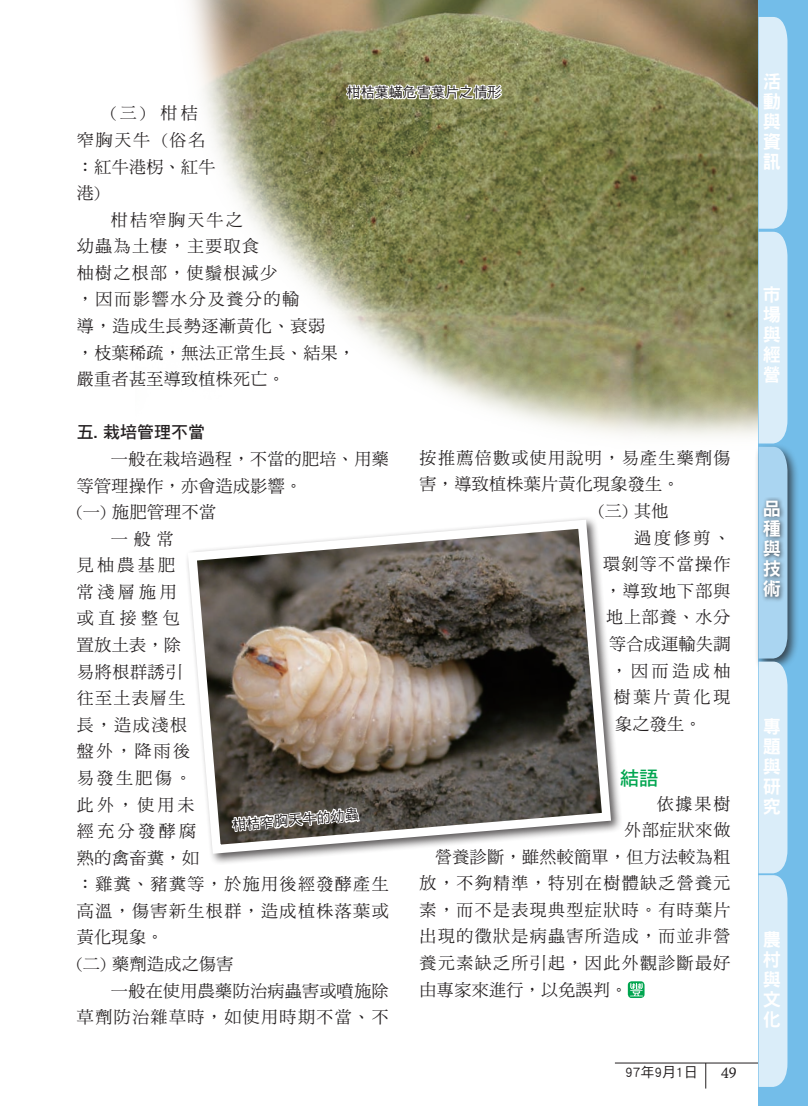
<style>
.page{position:relative;width:808px;height:1106px;background:#fff}
.page>*{position:absolute;margin:0;border:0;box-sizing:border-box;transform-origin:0 0}
.內文{font:19.5px "DF Hei Std W7";color:#00a54f}
.段落樣式3{font:18.15px/20.1px "DF Hei Std W9";color:#fff;text-align:justify}
.內文-2{font:16.95px/26.5px "DF Ming Std W5";letter-spacing:.08em;color:#231f20}
.內文-3{font:16.95px/26.5px "DF Ming Std W5";letter-spacing:.02em;color:#231f20}
.內文-4{font:16.95px/26.5px "DF Ming Std W5";letter-spacing:.1em;color:#231f20}
.內文-5{font:16.95px "DF Hei Std W7";color:#231f20}
.t1{font:15px "Calisto";color:#231f20}
.內文-6{font:13.95px "DF Hei Std W5";letter-spacing:.01em;color:#231f20}
.正常{font:13.95px "DF Hei Std W5";color:#231f20}
</style>
<div class="page">
<svg style="left:624px;top:1063px;width:74px;height:1px"></svg>
<svg style="left:719px;top:1063px;width:20px;height:1px"></svg>
<hr style="left:615px;top:1062px;width:143px;height:1px;background:#231f20">
<svg style="left:705px;top:1063px;width:1px;height:25px"></svg>
<div style="left:758px;top:0;width:50px;height:1106px;background:#73bde9"></div>
<div style="left:755px;top:443px;width:45px;height:227px;background:#231f20;opacity:.75"></div>
<svg style="left:759px;top:17px;width:28px;height:1070px;background:#cbe2f2"></svg>
<svg style="left:628px;top:981px;width:16px;height:17px"></svg>
<svg style="left:630px;top:983px;width:13px;height:13px"></svg>
<img style="left:190px;top:0;width:567px;height:459px">
<div style="left:184px;top:515px;width:438px;height:350px;background:#231f20;opacity:.75"></div>
<svg style="left:184px;top:515px;width:432px;height:343px"></svg>
<svg style="left:231px;top:753px;width:130px;height:112px"></svg>
<svg style="left:345px;top:78px;width:158px;height:36px"></svg>
<p class="內文-6" style="left:347px;top:84px;width:156px">柑桔葉蟎危害葉片之情形</p>
<p class="內文-4" style="left:77px;top:100px;width:140px;text-indent:34px">(三) 柑桔窄胸天牛 (俗名：紅牛港柺、紅牛港)</p>
<p class="內文-2" style="left:77px;top:206px;width:280px;text-indent:34px">柑桔窄胸天牛之<br>幼蟲為土棲，主要取食<br>柚樹之根部，使鬚根減少<br>，因而影響水分及養分的輸<br>導，造成生長勢逐漸黃化、衰弱<br>，枝葉稀疏，無法正常生長、結果，嚴重者甚至導致植株死亡。</p>
<p class="內文-5" style="left:77px;top:423px;width:130px">五. 栽培管理不當</p>
<p class="內文-3" style="left:77px;top:445px;width:313px;text-indent:34px">一般在栽培過程，不當的肥培、用藥等管理操作，亦會造成影響。</p>
<p class="內文-2" style="left:77px;top:498px;width:141px">(一) 施肥管理不當</p>
<p class="內文-2" style="left:77px;top:525px;width:313px;text-indent:34px">一般常<br>見柚農基肥<br>常淺層施用<br>或直接整包<br>置放土表，除<br>易將根群誘引<br>往至土表層生<br>長，造成淺根<br>盤外，降雨後<br>易發生肥傷。<br>此外，使用未<br>經充分發酵腐<br>熟的禽畜糞，如<br>：雞糞、豬糞等，於施用後經發酵產生高溫，傷害新生根群，造成植株落葉或黃化現象。</p>
<p class="內文-3" style="left:77px;top:950px;width:158px">(二) 藥劑造成之傷害</p>
<p class="內文-3" style="left:77px;top:977px;width:313px;text-align:right">一般在使用農藥防治病蟲害或噴施除<br>草劑防治雜草時，如使用時期不當、不</p>
<p class="內文-6" style="left:232px;top:817px;width:128px;rotate:-5deg">柑桔窄胸天牛的幼蟲</p>
<p class="內文-2" style="left:420px;top:444px;width:312px">按推薦倍數或使用說明，易產生藥劑傷害，導致植株葉片黃化現象發生。</p>
<p class="內文-2" style="left:599px;top:497px;width:71px">(三) 其他</p>
<p class="內文-2" style="left:634px;top:524px;width:98px">過度修剪、</p>
<p class="內文-2" style="left:603px;top:550px;width:129px">環剝等不當操作</p>
<p class="內文-2" style="left:605px;top:577px;width:127px">，導致地下部與</p>
<p class="內文-2" style="left:606px;top:603px;width:126px">地上部養、水分</p>
<p class="內文-3" style="left:609px;top:630px;width:123px">等合成運輸失調</p>
<p class="內文-2" style="left:611px;top:657px;width:121px">，因而造成柚</p>
<p class="內文-2" style="left:614px;top:683px;width:118px">樹葉片黃化現</p>
<p class="內文-2" style="left:615px;top:710px;width:88px">象之發生。</p>
<p class="內文" style="left:620px;top:767px;width:40px">結語</p>
<p class="內文-2" style="left:657px;top:790px;width:75px">依據果樹</p>
<p class="內文-2" style="left:624px;top:816px;width:108px">外部症狀來做</p>
<p class="內文-3" style="left:435px;top:843px;width:297px">營養診斷，雖然較簡單，但方法較為粗</p>
<p class="內文-2" style="left:420px;top:869px;width:312px">放，不夠精準，特別在樹體缺乏營養元</p>
<p class="內文-2" style="left:420px;top:896px;width:312px">素，而不是表現典型症狀時。有時葉片</p>
<p class="內文-2" style="left:420px;top:922px;width:312px">出現的徵狀是病蟲害所造成，而並非營</p>
<p class="內文-2" style="left:420px;top:949px;width:312px">養元素缺乏所引起，因此外觀診斷最好</p>
<p class="內文-3" style="left:420px;top:976px;width:209px">由專家來進行，以免誤判。</p>
<p class="正常" style="left:625px;top:1064px;width:74px">97年9月1日</p>
<p class="t1" style="left:721px;top:1064px;width:17px">49</p>
<p class="段落樣式3" style="left:763px;top:71px;width:19px">活動與資訊</p>
<p class="段落樣式3" style="left:763px;top:284px;width:19px">市場與經營</p>
<p class="段落樣式3" style="left:763px;top:498px;width:19px">品種與技術</p>
<p class="段落樣式3" style="left:763px;top:715px;width:19px">專題與研究</p>
<p class="段落樣式3" style="left:763px;top:929px;width:19px">農村與文化</p>
<p class="段落樣式3" style="left:763px;top:930px;width:19px">活動</p>
<p class="段落樣式3" style="left:763px;top:990px;width:19px">資訊</p>
</div>
